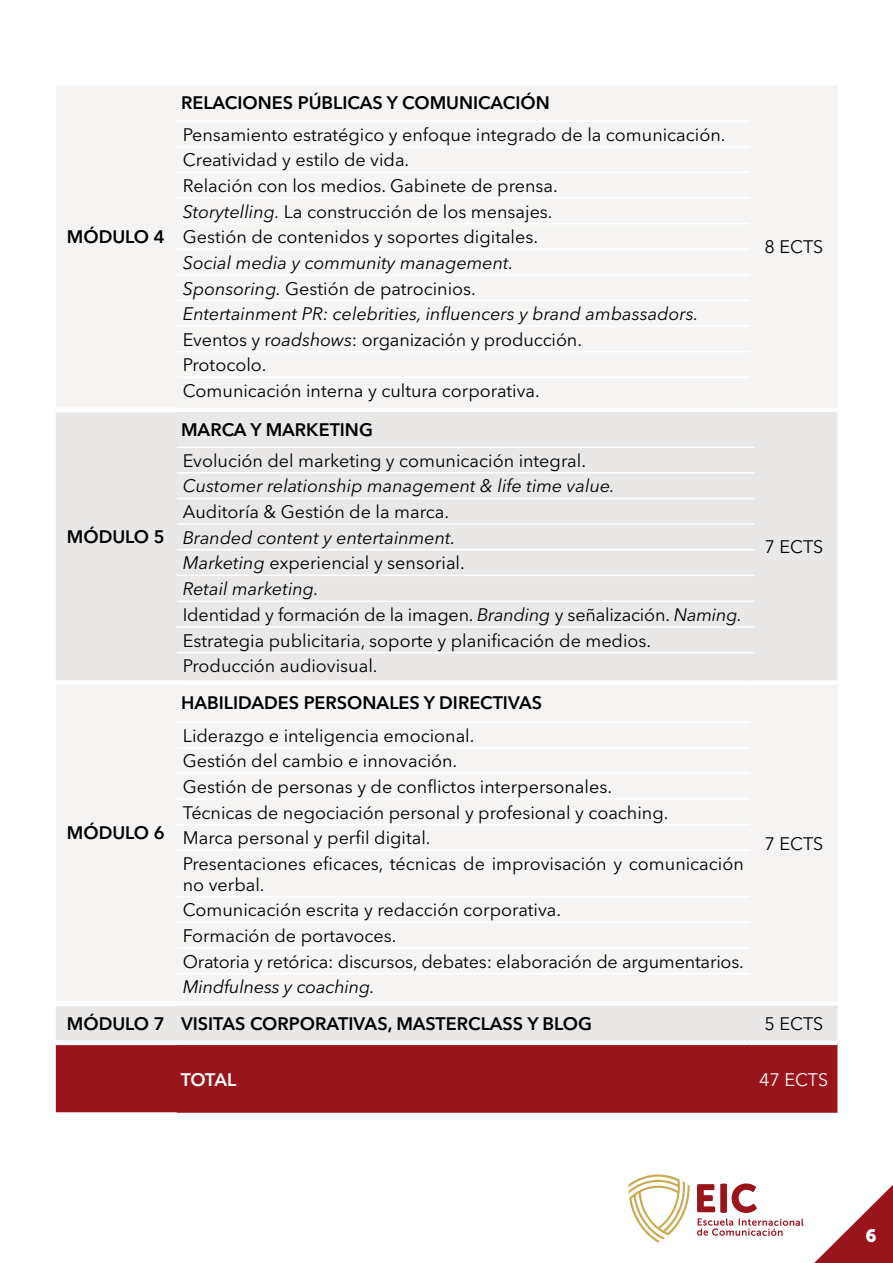
<style>
.page{position:relative;width:893px;height:1263px;background:#fff}
.page>*{position:absolute;margin:0;border:0;box-sizing:border-box;transform-origin:0 0}
.t1{font:18px/25.7px "Avenir Next LT Pro";color:#000}
.t2{font:italic 18px/25.7px "Avenir Next LT Pro";color:#000}
.t3{font:600 18px "Avenir Next LT Pro";color:#000}
.t4{font:18px "Avenir Next LT Pro";color:#fff}
.t5{font:600 18px "Avenir Next LT Pro";letter-spacing:-.03em;color:#fff}
.t6{font:18px "Museo Sans 900";color:#fff}
.s1{font-style:italic}
.s2{font-style:normal}
</style>
<div class="page">
<svg style="left:814px;top:1185px;width:79px;height:78px"></svg>
<svg style="left:628px;top:1174px;width:62px;height:68px"></svg>
<svg style="left:697px;top:1183px;width:106px;height:53px"></svg>
<div style="left:56px;top:86px;width:781px;height:321px;background:#f5f4f3"></div>
<svg style="left:56px;top:412px;width:781px;height:628px;fill:#f5f4f3"></svg>
<div style="left:56px;top:1045px;width:781px;height:68px;background:#9a141c"></div>
<div style="left:56px;top:680px;width:121px;height:5px;background:#fff"></div>
<div style="left:56px;top:1001px;width:121px;height:5px;background:#fff"></div>
<hr style="left:55px;top:1112px;width:122px;height:1px;background:#fff">
<div style="left:177px;top:680px;width:573px;height:5px;background:#fff"></div>
<div style="left:750px;top:680px;width:87px;height:5px;background:#fff"></div>
<div style="left:177px;top:1001px;width:573px;height:5px;background:#fff"></div>
<div style="left:750px;top:1001px;width:87px;height:5px;background:#fff"></div>
<hr style="left:177px;top:747px;width:573px;height:1px;background:#fff">
<hr style="left:177px;top:772px;width:573px;height:2px;background:#fff">
<hr style="left:177px;top:798px;width:573px;height:2px;background:#fff">
<hr style="left:177px;top:824px;width:573px;height:1px;background:#fff">
<hr style="left:177px;top:849px;width:573px;height:2px;background:#fff">
<hr style="left:177px;top:896px;width:573px;height:1px;background:#fff">
<hr style="left:177px;top:922px;width:573px;height:1px;background:#fff">
<hr style="left:177px;top:721px;width:573px;height:2px;background:#fff">
<hr style="left:177px;top:947px;width:573px;height:2px;background:#fff">
<hr style="left:177px;top:973px;width:573px;height:1px;background:#fff">
<hr style="left:177px;top:120px;width:573px;height:2px;background:#fff">
<hr style="left:177px;top:146px;width:573px;height:2px;background:#fff">
<hr style="left:177px;top:172px;width:573px;height:1px;background:#fff">
<hr style="left:177px;top:197px;width:573px;height:2px;background:#fff">
<hr style="left:177px;top:223px;width:573px;height:1px;background:#fff">
<hr style="left:177px;top:248px;width:573px;height:2px;background:#fff">
<hr style="left:177px;top:274px;width:573px;height:2px;background:#fff">
<hr style="left:177px;top:300px;width:573px;height:1px;background:#fff">
<hr style="left:177px;top:325px;width:573px;height:2px;background:#fff">
<hr style="left:177px;top:351px;width:573px;height:1px;background:#fff">
<hr style="left:177px;top:377px;width:573px;height:1px;background:#fff">
<hr style="left:177px;top:446px;width:565px;height:2px;background:#fff">
<svg style="left:742px;top:446px;width:13px;height:2px"></svg>
<hr style="left:177px;top:472px;width:565px;height:2px;background:#fff">
<svg style="left:742px;top:472px;width:13px;height:2px"></svg>
<hr style="left:177px;top:498px;width:565px;height:1px;background:#fff">
<svg style="left:742px;top:498px;width:13px;height:1px"></svg>
<hr style="left:177px;top:523px;width:565px;height:2px;background:#fff">
<svg style="left:742px;top:523px;width:13px;height:2px"></svg>
<hr style="left:177px;top:549px;width:565px;height:1px;background:#fff">
<svg style="left:742px;top:549px;width:13px;height:1px"></svg>
<hr style="left:177px;top:574px;width:565px;height:2px;background:#fff">
<svg style="left:742px;top:574px;width:13px;height:2px"></svg>
<hr style="left:177px;top:601px;width:565px;height:1px;background:#fff">
<svg style="left:742px;top:601px;width:13px;height:1px"></svg>
<hr style="left:177px;top:626px;width:565px;height:2px;background:#fff">
<svg style="left:742px;top:626px;width:13px;height:2px"></svg>
<hr style="left:177px;top:652px;width:565px;height:1px;background:#fff">
<svg style="left:742px;top:652px;width:13px;height:1px"></svg>
<p class="t3" style="left:67px;top:226px;width:99px">MÓDULO 4</p>
<p class="t3" style="left:67px;top:525px;width:99px">MÓDULO 5</p>
<p class="t3" style="left:67px;top:822px;width:99px">MÓDULO 6</p>
<p class="t3" style="left:181px;top:92px;width:370px">RELACIONES PÚBLICAS Y COMUNICACIÓN</p>
<p class="t1" style="left:183px;top:122px;width:544px">Pensamiento estratégico y enfoque integrado de la comunicación.<br>Creatividad y estilo de vida.<br>Relación con los medios. Gabinete de prensa.<br><span class="s1">Storytelling.</span> La construcción de los mensajes.<br>Gestión de contenidos y soportes digitales.</p>
<p class="t2" style="left:183px;top:250px;width:517px">Social media y community management.<br>Sponsoring. <span class="s2">Gestión de patrocinios.<br></span>Entertainment PR: celebrities, influencers y brand ambassadors.<br><span class="s2">Eventos y r</span>oadshows<span class="s2">: organización y producción.<br>Protocolo.<br>Comunicación interna y cultura corporativa.</span></p>
<p class="t3" style="left:181px;top:419px;width:193px">MARCA Y MARKETING</p>
<p class="t1" style="left:183px;top:448px;width:405px">Evolución del marketing y comunicación integral.</p>
<p class="t2" style="left:183px;top:473px;width:434px">Customer relationship management &amp; life time value.</p>
<p class="t1" style="left:183px;top:499px;width:268px">Auditoría &amp; Gestión de la marca.</p>
<p class="t1" style="left:183px;top:524px;width:561px"><span class="s1">Branded content y entertainment.<br>Marketing</span> experiencial y sensorial.<br><span class="s1">Retail marketing.<br></span>Identidad y formación de la imagen. <span class="s1">Branding</span> y señalización. <span class="s1">Naming.<br></span>Estrategia publicitaria, soporte y planificación de medios.<br>Producción audiovisual.</p>
<p class="t3" style="left:181px;top:692px;width:363px">HABILIDADES PERSONALES Y DIRECTIVAS</p>
<p class="t1" style="left:183px;top:722px;width:562px">Liderazgo e inteligencia emocional.<br>Gestión del cambio e innovación.<br>Gestión de personas y de conflictos interpersonales.<br>Técnicas de negociación personal y profesional y coaching.<br>Marca personal y perfil digital.<br>Presentaciones eficaces, técnicas de improvisación y comunicación</p>
<p class="t1" style="left:183px;top:872px;width:563px">no verbal.<br>Comunicación escrita y redacción corporativa.<br>Formación de portavoces.<br>Oratoria y retórica: discursos, debates: elaboración de argumentarios.</p>
<p class="t2" style="left:183px;top:974px;width:194px">Mindfulness y coaching.</p>
<p class="t1" style="left:765px;top:234px;width:60px">8 ECTS</p>
<p class="t1" style="left:765px;top:534px;width:60px">7 ECTS</p>
<p class="t1" style="left:765px;top:831px;width:60px">7 ECTS</p>
<p class="t3" style="left:67px;top:1013px;width:527px">MÓDULO 7 VISITAS CORPORATIVAS, MASTERCLASS Y BLOG</p>
<p class="t1" style="left:765px;top:1011px;width:60px">5 ECTS</p>
<p class="t5" style="left:181px;top:1068px;width:57px">TOTAL</p>
<p class="t4" style="left:759px;top:1069px;width:71px">47 ECTS</p>
<p class="t6" style="left:866px;top:1226px;width:13px">6</p>
</div>
